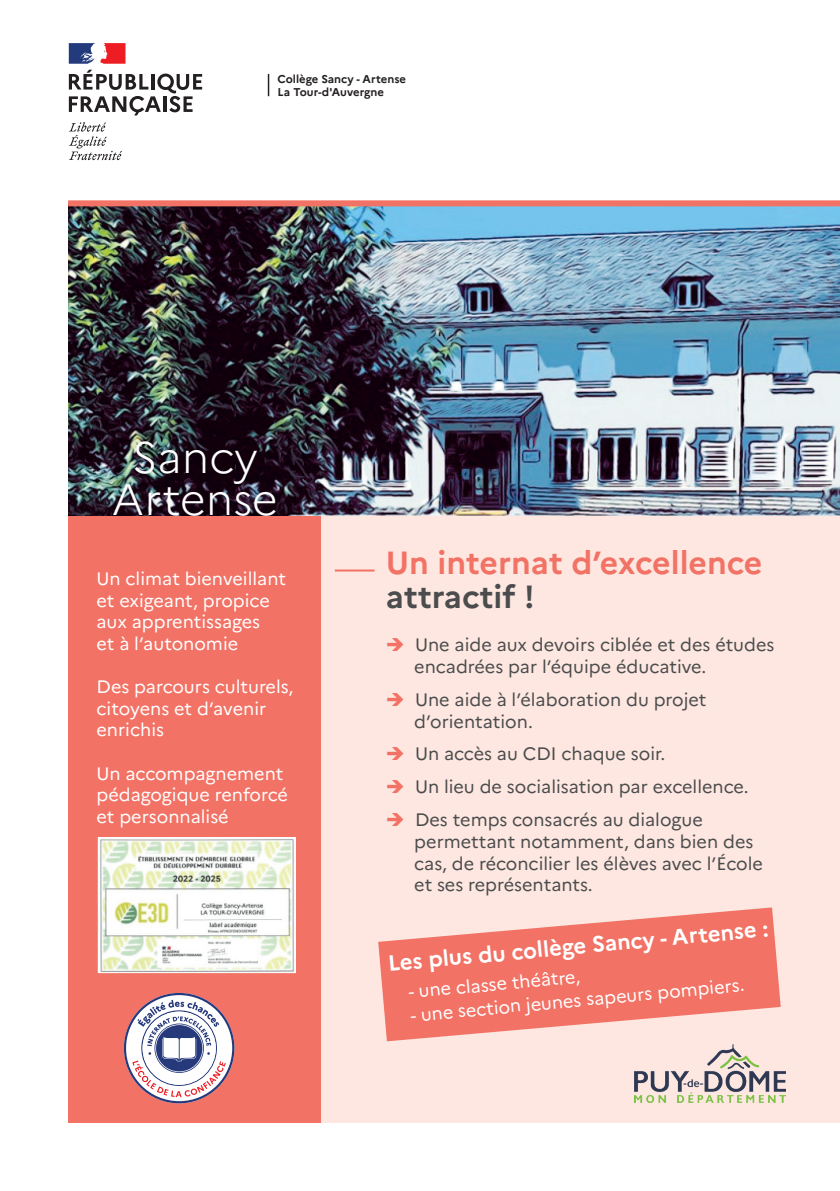
<style>
.page{position:relative;width:840px;height:1191px;background:#fff}
.page>*{position:absolute;margin:0;border:0;box-sizing:border-box;transform-origin:0 0}
.t1{font:300 44px/42px "Marianne";color:#fff;text-align:center}
.t2{font:700 32px "Marianne";color:#f27265}
.t3{font:700 32px "Marianne";color:#4b4c4d}
.t4{font:700 22px "Marianne";color:#fff}
.t5{font:18px/21.6px "Marianne";color:#4b4c4d}
.t6{font:18px/21.6px "Marianne";color:#fff}
.t7{font:700 11.2px/13.6px "Marianne";color:#231f20}
.s1{color:#f27265}
</style>
<div class="page">
<div style="left:68px;top:515px;width:253px;height:608px;background:#f27265"></div>
<div style="left:321px;top:515px;width:518px;height:608px;background:#fde7e0"></div>
<svg style="left:69px;top:70px;width:133px;height:45px"></svg>
<svg style="left:69px;top:122px;width:53px;height:38px"></svg>
<svg style="left:69px;top:43px;width:56px;height:21px"></svg>
<svg style="left:268px;top:74px;width:1px;height:22px"></svg>
<img style="left:68px;top:206px;width:771px;height:309px">
<svg style="left:124px;top:993px;width:110px;height:110px"></svg>
<div style="left:68px;top:200px;width:771px;height:6px;background:#f27265"></div>
<hr style="left:334px;top:569px;width:40px;height:2px;background:#f27265">
<svg style="left:378px;top:907px;width:402px;height:134px;fill:#f27265"></svg>
<img style="left:634px;top:1044px;width:150px;height:58px">
<img style="left:97px;top:837px;width:198px;height:136px">
<p class="t7" style="left:277px;top:72px;width:130px">Collège Sancy - Artense<br>La Tour-d'Auvergne</p>
<h1 class="t1" style="left:112px;top:436px;width:167px">Sancy<br>Artense</h1>
<p class="t6" style="left:96px;top:568px;width:191px">Un climat bienveillant et exigeant, propice aux apprentissages<br>et à l’autonomie</p>
<p class="t6" style="left:96px;top:676px;width:198px">Des parcours culturels, citoyens et d’avenir enrichis</p>
<p class="t6" style="left:96px;top:762px;width:193px">Un accompagnement pédagogique renforcé et personnalisé</p>
<h2 class="t2" style="left:386px;top:543px;width:378px">Un internat d’excellence</h2>
<h2 class="t3" style="left:386px;top:577px;width:150px">attractif !</h2>
<p class="t5" style="left:414px;top:634px;width:361px;text-indent:-28px"><span class="s1">➔</span> Une aide aux devoirs ciblée et des études encadrées par l’équipe éducative.</p>
<p class="t5" style="left:414px;top:688px;width:293px;text-indent:-28px"><span class="s1">➔</span> Une aide à l’élaboration du projet d’orientation.</p>
<p class="t5" style="left:385px;top:743px;width:281px"><span class="s1">➔</span> Un accès au CDI chaque soir.</p>
<p class="t5" style="left:385px;top:776px;width:364px"><span class="s1">➔</span> Un lieu de socialisation par excellence.</p>
<p class="t5" style="left:414px;top:809px;width:350px;text-indent:-28px"><span class="s1">➔</span> Des temps consacrés au dialogue permettant notamment, dans bien des cas, de réconcilier les élèves avec l’École et ses représentants.</p>
<p class="t4" style="left:386px;top:949px;width:383px;rotate:-5deg">Les plus du collège Sancy - Artense :</p>
<p class="t6" style="left:407px;top:980px;width:174px;rotate:-5deg">- une classe théâtre,</p>
<p class="t6" style="left:409px;top:1003px;width:336px;rotate:-5deg">- une section jeunes sapeurs pompiers.</p>
</div>
